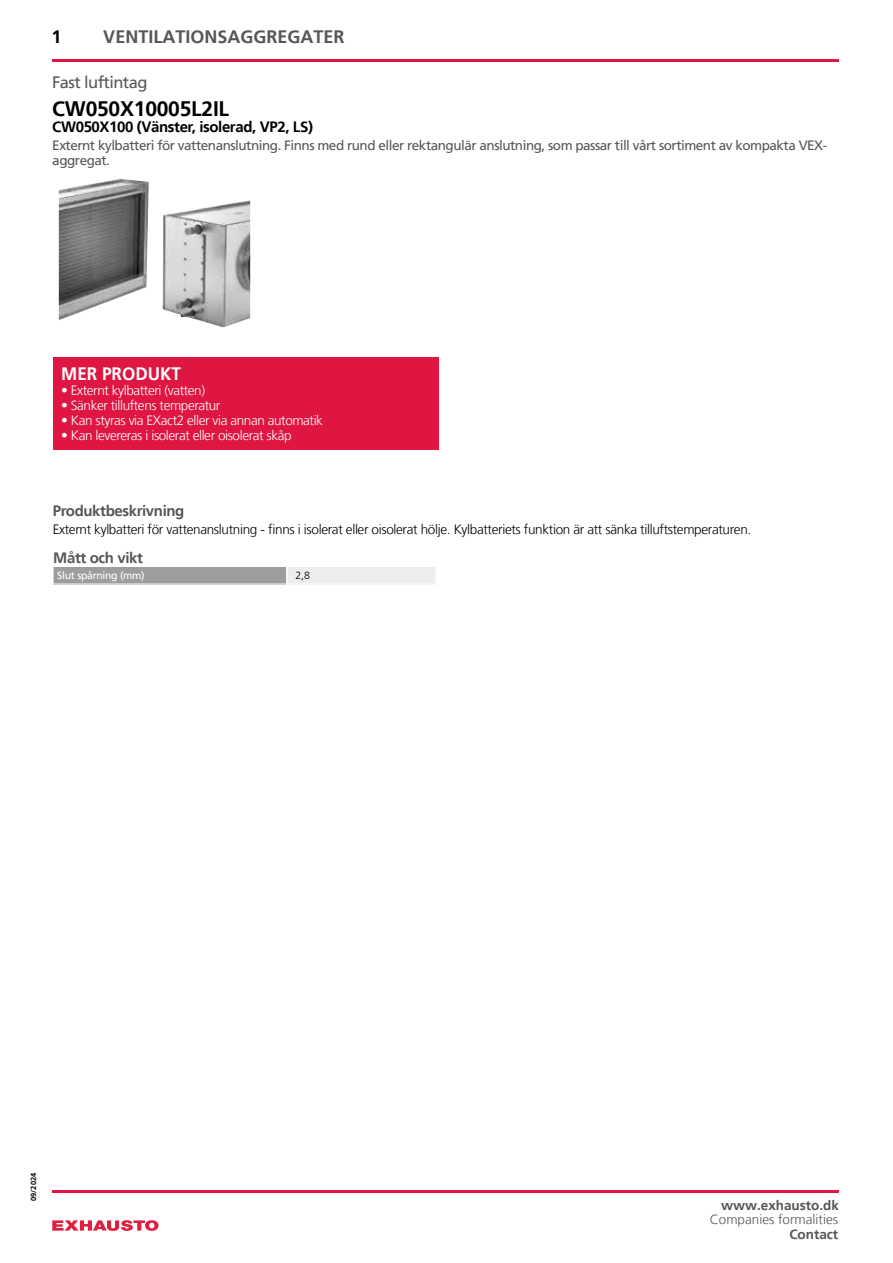
<style>
.page{position:relative;width:893px;height:1263px;background:#fff}
.page>*{position:absolute;margin:0;border:0;box-sizing:border-box;transform-origin:0 0}
.t1{font:700 21px "Frutiger LT";letter-spacing:-.01em;color:#000}
.t2{font:700 18px "Frutiger LT";color:#575756}
.t3{font:700 18px "Frutiger LT";color:#fff;scale:.95 1}
.t4{font:700 18px "Frutiger LT";color:#000}
.t5{font:16.5px "Frutiger LT";letter-spacing:-.035em;color:#575756}
.t6{font:700 15px "Frutiger LT";letter-spacing:-.025em;color:#000}
.t7{font:700 15px "Frutiger LT";letter-spacing:-.025em;color:#575756}
.t8{font:300 13.5px "Frutiger LT";letter-spacing:-.03em;color:#fff}
.t9{font:13.5px/15px "Frutiger LT";letter-spacing:-.035em;color:#575756}
.t10{font:300 13.5px "Frutiger LT";letter-spacing:-.025em;color:#000}
.t11{font:700 13.5px "Frutiger LT";color:#575756}
.t12{font:300 13.5px "Frutiger LT";color:#575756}
.t13{font:10.5px "Frutiger LT";letter-spacing:-.03em;color:#fff}
.t14{font:300 10.5px "Frutiger LT";color:#000}
.t15{font:700 7.5px "Frutiger LT";color:#000}
</style>
<div class="page">
<svg style="left:120px;top:178px;width:130px;height:150px"></svg>
<img style="left:59px;top:179px;width:90px;height:141px">
<div style="left:53px;top:358px;width:385px;height:92px;background:#df1641"></div>
<svg style="left:52px;top:1220px;width:107px;height:11px"></svg>
<hr style="left:52px;top:60px;width:787px;height:2px;background:#df1641">
<div style="left:53px;top:567px;width:234px;height:17px;background:#9d9d9c"></div>
<div style="left:287px;top:567px;width:149px;height:17px;background:#ededed"></div>
<svg style="left:53px;top:567px;width:1px;height:17px"></svg>
<hr style="left:52px;top:1190px;width:787px;height:2px;background:#df1641">
<h2 class="t4" style="left:52px;top:27px;width:12px">1</h2>
<h2 class="t2" style="left:103px;top:27px;width:243px">VENTILATIONSAGGREGATER</h2>
<p class="t5" style="left:52px;top:73px;width:97px">Fast luftintag</p>
<h1 class="t1" style="left:52px;top:96px;width:178px">CW050X10005L2IL</h1>
<p class="t6" style="left:52px;top:118px;width:262px">CW050X100 (Vänster, isolerad, VP2, LS)</p>
<p class="t9" style="left:52px;top:138px;width:776px">Externt kylbatteri för vattenanslutning. Finns med rund eller rektangulär anslutning, som passar till vårt sortiment av kompakta VEX&shy;aggregat.</p>
<h2 class="t3" style="left:61px;top:363px;width:128px">MER PRODUKT</h2>
<p class="t8" style="left:61px;top:382px;width:145px">• Externt kylbatteri (vatten)</p>
<p class="t8" style="left:61px;top:397px;width:161px">• Sänker tilluftens temperatur</p>
<p class="t8" style="left:61px;top:412px;width:263px">• Kan styras via EXact2 eller via annan automatik</p>
<p class="t8" style="left:61px;top:427px;width:232px">• Kan levereras i isolerat eller oisolerat skåp</p>
<p class="t7" style="left:53px;top:502px;width:133px">Produktbeskrivning</p>
<p class="t10" style="left:53px;top:522px;width:700px">Externt kylbatteri för vattenanslutning - finns i isolerat eller oisolerat hölje. Kylbatteriets funktion är att sänka tilluftstemperaturen.</p>
<p class="t7" style="left:53px;top:549px;width:91px">Mått och vikt</p>
<p class="t13" style="left:57px;top:569px;width:89px">Slut spårning (mm)</p>
<p class="t14" style="left:295px;top:570px;width:16px">2,8</p>
<p class="t15" style="left:29px;top:1201px;width:29px;rotate:-90deg">09/2024</p>
<p class="t11" style="left:721px;top:1198px;width:119px">www.exhausto.dk</p>
<p class="t12" style="left:710px;top:1212px;width:130px">Companies formalities</p>
<p class="t11" style="left:789px;top:1226px;width:50px">Contact</p>
</div>
